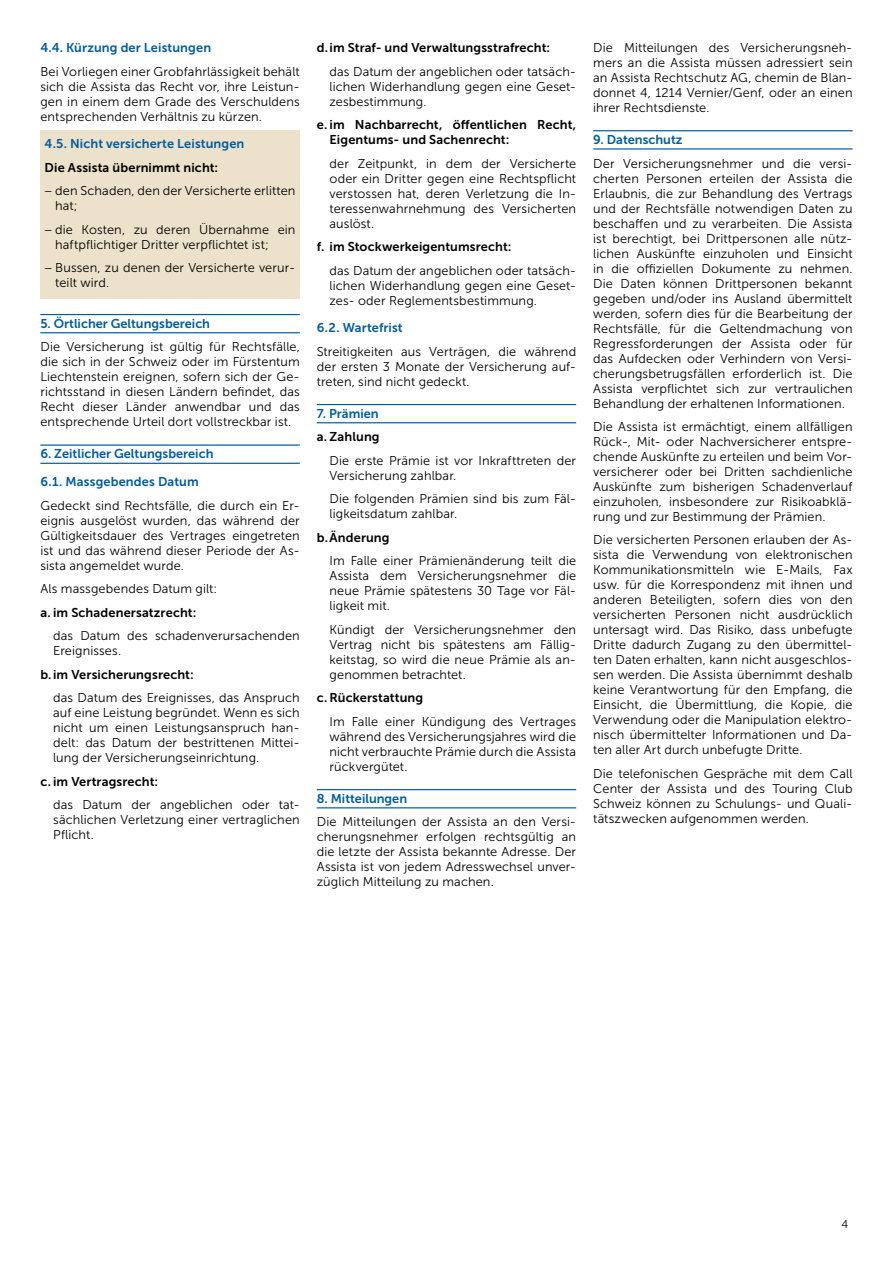
<style>
.page{position:relative;width:893px;height:1263px;background:#fff}
.page>*{position:absolute;margin:0;border:0;box-sizing:border-box;transform-origin:0 0}
.t1{font:12.75px/15px "Museo Sans 300";letter-spacing:.01em;color:#000;text-align:justify}
.t2{font:12.75px/15px "Museo Sans 700";letter-spacing:.01em;color:#000}
.t3{font:12.75px/27.8px "Museo Sans 700";color:#005ca0}
.t4{font:11.25px "Museo Sans 300";color:#000}
</style>
<div class="page">
<div style="left:40px;top:130px;width:260px;height:30px;background:#ece2cb"></div>
<div style="left:40px;top:154px;width:260px;height:30px;background:#ece2cb"></div>
<div style="left:40px;top:177px;width:260px;height:45px;background:#ece2cb"></div>
<div style="left:40px;top:216px;width:260px;height:45px;background:#ece2cb"></div>
<div style="left:40px;top:254px;width:260px;height:45px;background:#ece2cb"></div>
<hr style="left:40px;top:314px;width:260px;height:1px;background:#005ca0">
<hr style="left:40px;top:332px;width:260px;height:1px;background:#005ca0">
<hr style="left:40px;top:444px;width:260px;height:2px;background:#005ca0">
<hr style="left:40px;top:463px;width:260px;height:1px;background:#005ca0">
<hr style="left:317px;top:404px;width:259px;height:1px;background:#005ca0">
<hr style="left:317px;top:422px;width:259px;height:1px;background:#005ca0">
<hr style="left:317px;top:789px;width:259px;height:1px;background:#005ca0">
<hr style="left:317px;top:807px;width:259px;height:1px;background:#005ca0">
<hr style="left:593px;top:130px;width:260px;height:1px;background:#005ca0">
<hr style="left:593px;top:148px;width:260px;height:2px;background:#005ca0">
<p class="t3" style="left:40px;top:34px;width:172px">4.4. Kürzung der Leistungen</p>
<p class="t1" style="left:40px;top:64px;width:261px">Bei Vorliegen einer Grobfahrlässigkeit behält sich die Assista das Recht vor, ihre Leistun&shy;gen in einem dem Grade des Verschuldens entsprechenden Verhältnis zu kürzen.</p>
<p class="t3" style="left:45px;top:130px;width:201px">4.5. Nicht versicherte Leistungen</p>
<p class="t2" style="left:45px;top:160px;width:175px">Die Assista übernimmt nicht:</p>
<p class="t1" style="left:55px;top:184px;width:242px;text-indent:-11px">− den Schaden, den der Versicherte erlitten hat;</p>
<p class="t1" style="left:55px;top:222px;width:242px;text-indent:-11px">− die Kosten, zu deren Übernahme ein haftpflichtiger Dritter verpflichtet ist;</p>
<p class="t1" style="left:55px;top:261px;width:242px;text-indent:-11px">− Bussen, zu denen der Versicherte verur&shy;teilt wird.</p>
<p class="t3" style="left:40px;top:310px;width:171px">5. Örtlicher Geltungsbereich</p>
<p class="t1" style="left:40px;top:340px;width:261px">Die Versicherung ist gültig für Rechtsfälle, die sich in der Schweiz oder im Fürstentum Liechtenstein ereignen, sofern sich der Ge&shy;richtsstand in diesen Ländern befindet, das Recht dieser Länder anwendbar und das entsprechende Urteil dort vollstreckbar ist.</p>
<p class="t3" style="left:40px;top:440px;width:175px">6. Zeitlicher Geltungsbereich<br>6.1. Massgebendes Datum</p>
<p class="t1" style="left:40px;top:498px;width:261px">Gedeckt sind Rechtsfälle, die durch ein Er&shy;eignis ausgelöst wurden, das während der Gültigkeitsdauer des Vertrages eingetreten ist und das während dieser Periode der As&shy;sista angemeldet wurde.</p>
<p class="t1" style="left:40px;top:581px;width:178px">Als massgebendes Datum gilt:</p>
<p class="t2" style="left:40px;top:605px;width:157px">a. im Schadenersatzrecht:</p>
<p class="t1" style="left:53px;top:628px;width:248px">das Datum des schadenverursachenden<br>Ereignisses.</p>
<p class="t2" style="left:40px;top:667px;width:155px">b.im Versicherungsrecht:</p>
<p class="t1" style="left:53px;top:690px;width:248px">das Datum des Ereignisses, das Anspruch auf eine Leistung begründet. Wenn es sich nicht um einen Leistungsanspruch han&shy;delt: das Datum der bestrittenen Mittei&shy;lung der Versicherungseinrichtung.</p>
<p class="t2" style="left:40px;top:774px;width:119px">c. im Vertragsrecht:</p>
<p class="t1" style="left:53px;top:797px;width:248px">das Datum der angeblichen oder tat&shy;sächlichen Verletzung einer vertraglichen Pflicht.</p>
<p class="t2" style="left:317px;top:40px;width:235px">d.im Straf- und Verwaltungsstrafrecht:</p>
<p class="t1" style="left:330px;top:64px;width:248px">das Datum der angeblichen oder tatsäch&shy;lichen Widerhandlung gegen eine Geset&shy;zesbestimmung.</p>
<p class="t2" style="left:330px;top:117px;width:248px;text-indent:-13px">e. im Nachbarrecht, öffentlichen Recht,<br>Eigentums- und Sachenrecht:</p>
<p class="t1" style="left:330px;top:156px;width:248px">der Zeitpunkt, in dem der Versicherte oder ein Dritter gegen eine Rechtspflicht verstossen hat, deren Verletzung die In&shy;teressenwahrnehmung des Versicherten auslöst.</p>
<p class="t2" style="left:317px;top:239px;width:196px">f. im Stockwerkeigentumsrecht:</p>
<p class="t1" style="left:330px;top:263px;width:248px">das Datum der angeblichen oder tatsäch&shy;lichen Widerhandlung gegen eine Geset&shy;zes- oder Reglementsbestimmung.</p>
<p class="t3" style="left:317px;top:314px;width:87px">6.2. Wartefrist</p>
<p class="t1" style="left:317px;top:344px;width:261px">Streitigkeiten aus Verträgen, die während der ersten 3 Monate der Versicherung auf&shy;treten, sind nicht gedeckt.</p>
<p class="t3" style="left:317px;top:399px;width:63px">7. Prämien</p>
<p class="t2" style="left:317px;top:429px;width:64px">a. Zahlung</p>
<p class="t1" style="left:330px;top:453px;width:248px">Die erste Prämie ist vor Inkrafttreten der<br>Versicherung zahlbar.</p>
<p class="t1" style="left:330px;top:491px;width:248px">Die folgenden Prämien sind bis zum Fäl&shy;ligkeitsdatum zahlbar.</p>
<p class="t2" style="left:317px;top:530px;width:74px">b.Änderung</p>
<p class="t1" style="left:330px;top:553px;width:248px">Im Falle einer Prämienänderung teilt die Assista dem Versicherungsnehmer die neue Prämie spätestens 30 Tage vor Fäl&shy;ligkeit mit.</p>
<p class="t1" style="left:330px;top:622px;width:248px">Kündigt der Versicherungsnehmer den Vertrag nicht bis spätestens am Fällig&shy;keitstag, so wird die neue Prämie als an&shy;genommen betrachtet.</p>
<p class="t2" style="left:317px;top:690px;width:108px">c. Rückerstattung</p>
<p class="t1" style="left:330px;top:714px;width:248px">Im Falle einer Kündigung des Vertrages während des Versicherungsjahres wird die nicht verbrauchte Prämie durch die Assista rückvergütet.</p>
<p class="t3" style="left:317px;top:784px;width:92px">8. Mitteilungen</p>
<p class="t1" style="left:317px;top:814px;width:261px">Die Mitteilungen der Assista an den Versi&shy;cherungsnehmer erfolgen rechtsgültig an die letzte der Assista bekannte Adresse. Der Assista ist von jedem Adresswechsel unver&shy;züglich Mitteilung zu machen.</p>
<p class="t1" style="left:593px;top:40px;width:261px">Die Mitteilungen des Versicherungsneh&shy;mers an die Assista müssen adressiert sein an Assista Rechtschutz AG, chemin de Blan&shy;donnet 4, 1214 Vernier/Genf, oder an einen ihrer Rechtsdienste.</p>
<p class="t3" style="left:593px;top:126px;width:91px">9. Datenschutz</p>
<p class="t1" style="left:593px;top:156px;width:261px">Der Versicherungsnehmer und die versi&shy;cherten Personen erteilen der Assista die Erlaubnis, die zur Behandlung des Vertrags und der Rechtsfälle notwendigen Daten zu beschaffen und zu verarbeiten. Die Assista ist berechtigt, bei Drittpersonen alle nütz&shy;lichen Auskünfte einzuholen und Einsicht in die offiziellen Dokumente zu nehmen.<br>Die Daten können Drittpersonen bekannt gegeben und/oder ins Ausland übermittelt werden, sofern dies für die Bearbeitung der Rechtsfälle, für die Geltendmachung von Regressforderungen der Assista oder für das Aufdecken oder Verhindern von Versi&shy;cherungsbetrugsfällen erforderlich ist. Die Assista verpflichtet sich zur vertraulichen Behandlung der erhaltenen Informationen.</p>
<p class="t1" style="left:593px;top:419px;width:261px">Die Assista ist ermächtigt, einem allfälligen Rück-, Mit- oder Nachversicherer entspre&shy;chende Auskünfte zu erteilen und beim Vor&shy;versicherer oder bei Dritten sachdienliche Auskünfte zum bisherigen Schadenverlauf einzuholen, insbesondere zur Risikoabklä&shy;rung und zur Bestimmung der Prämien.</p>
<p class="t1" style="left:593px;top:533px;width:261px">Die versicherten Personen erlauben der As&shy;sista die Verwendung von elektronischen Kommunikationsmitteln wie E-Mails, Fax usw. für die Korrespondenz mit ihnen und anderen Beteiligten, sofern dies von den versicherten Personen nicht ausdrücklich untersagt wird. Das Risiko, dass unbefugte Dritte dadurch Zugang zu den übermittel&shy;ten Daten erhalten, kann nicht ausgeschlos&shy;sen werden. Die Assista übernimmt deshalb keine Verantwortung für den Empfang, die Einsicht, die Übermittlung, die Kopie, die Verwendung oder die Manipulation elektro&shy;nisch übermittelter Informationen und Da&shy;ten aller Art durch unbefugte Dritte.</p>
<p class="t1" style="left:593px;top:766px;width:261px">Die telefonischen Gespräche mit dem Call Center der Assista und des Touring Club Schweiz können zu Schulungs- und Quali&shy;tätszwecken aufgenommen werden.</p>
<p class="t4" style="left:842px;top:1218px;width:8px">4</p>
</div>
